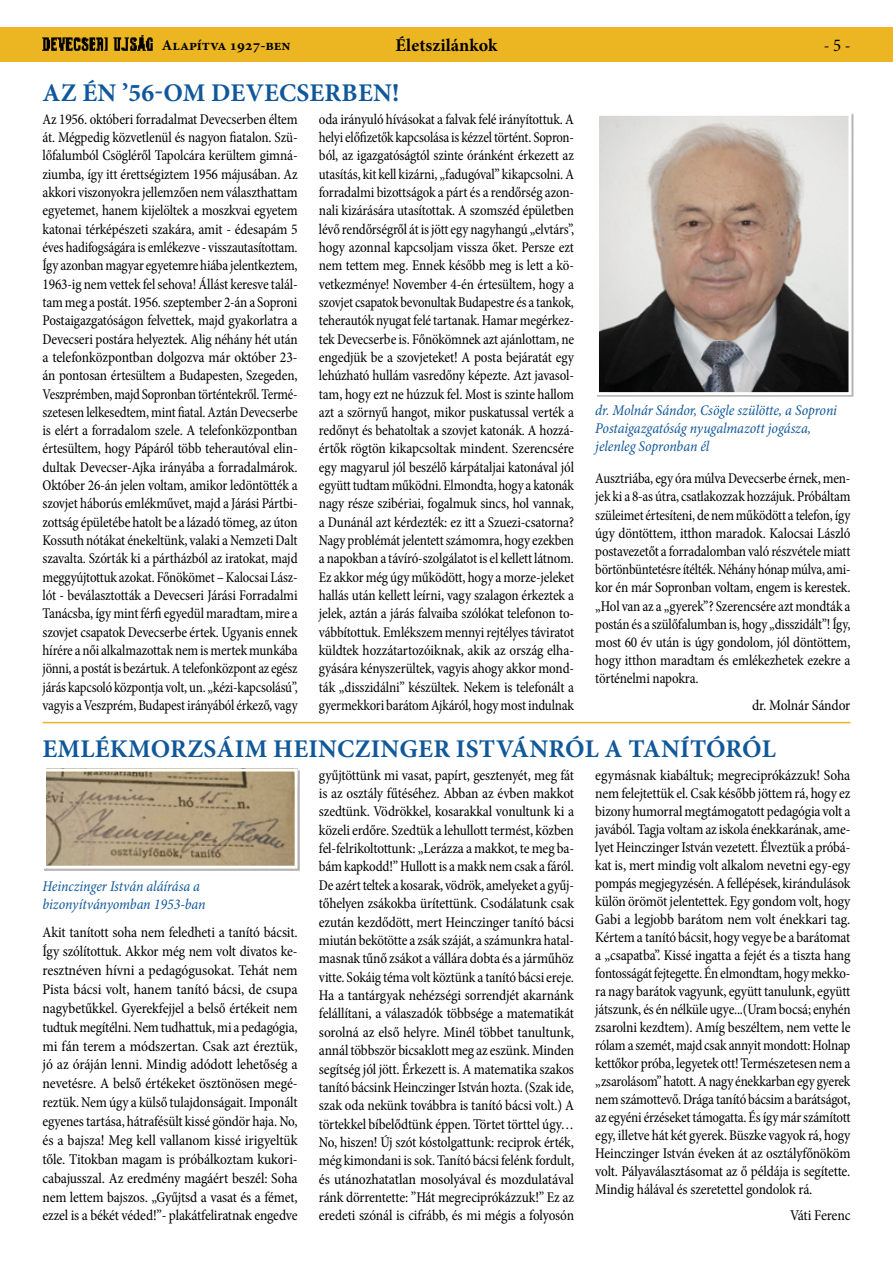
<style>
.page{position:relative;width:893px;height:1263px;background:#fff}
.page>*{position:absolute;margin:0;border:0;box-sizing:border-box;transform-origin:0 0}
.t1{font:700 25.5px "Minion Pro";letter-spacing:.01em;color:#10589a}
.t2{font:700 25.5px "Minion Pro";letter-spacing:.04em;color:#10589a}
.t3{font:700 18px "Minion Pro";color:#000}
.t4{font:condensed 18px "Minion Pro";color:#000}
.t5{font:condensed 15px/18.3px "Minion Pro";letter-spacing:-.015em;color:#000;text-align:justify;scale:.96 1}
.t6{font:condensed 15px/18.3px "Minion Pro";letter-spacing:-.015em;color:#000;text-align:justify}
.t7{font:condensed 15px/18.1px "Minion Pro";letter-spacing:-.015em;color:#000;text-align:justify;scale:.95 1}
.t8{font:italic condensed 15px/18px "Minion Pro";letter-spacing:-.005em;color:#10589a}
.t9{font:700 15px "Minion Pro";letter-spacing:-.01em;color:#000}
</style>
<div class="page">
<div style="left:0;top:28px;width:893px;height:34px;background:#ecb622"></div>
<img style="left:43px;top:35px;width:110px;height:16px">
<hr style="left:43px;top:722px;width:807px;height:1px;background:#ecb622">
<svg style="left:597px;top:113px;width:256px;height:284px;background:#a69c95"></svg>
<img style="left:47px;top:772px;width:247px;height:93px">
<div style="left:43px;top:768px;width:255px;height:101px;border:3px solid #fff"></div>
<p class="t9" style="left:162px;top:34px;width:130px">ALAPÍTVA 1927-BEN</p>
<p class="t3" style="left:396px;top:33px;width:104px">ÉLETSZILÁNKOK</p>
<p class="t4" style="left:824px;top:33px;width:28px">- 5 -</p>
<h1 class="t2" style="left:43px;top:75px;width:358px">AZ ÉN ’56-OM DEVECSERBEN!</h1>
<p class="t5" style="left:43px;top:110px;width:267px">Az 1956. októberi forradalmat Devecserben éltem át. Mégpedig közvetlenül és nagyon fiatalon. Szü&shy;lőfalumból Csögléről Tapolcára kerültem gimná&shy;ziumba, így itt érettségiztem 1956 májusában. Az akkori viszonyokra jellemzően nem választhattam egyetemet, hanem kijelöltek a moszkvai egyetem katonai térképészeti szakára, amit - édesapám 5 éves hadifogságára is emlékezve - visszautasítottam.<br>Így azonban magyar egyetemre hiába jelentkeztem, 1963-ig nem vettek fel sehova! Állást keresve talál&shy;tam meg a postát. 1956. szeptember 2-án a Soproni Postaigazgatóságon felvettek, majd gyakorlatra a Devecseri postára helyeztek. Alig néhány hét után a telefonközpontban dolgozva már október 23- án pontosan értesültem a Budapesten, Szegeden, Veszprémben, majd Sopronban történtekről. Termé&shy;szetesen lelkesedtem, mint fiatal. Aztán Devecserbe is elért a forradalom szele. A telefonközpontban értesültem, hogy Pápáról több teherautóval elin&shy;dultak Devecser-Ajka irányába a forradalmárok.<br>Október 26-án jelen voltam, amikor ledöntötték a szovjet háborús emlékművet, majd a Járási Pártbi&shy;zottság épületébe hatolt be a lázadó tömeg, az úton Kossuth nótákat énekeltünk, valaki a Nemzeti Dalt szavalta. Szórták ki a pártházból az iratokat, majd meggyújtottuk azokat. Főnökömet – Kalocsai Lász&shy;lót - beválasztották a Devecseri Járási Forradalmi Tanácsba, így mint férfi egyedül maradtam, mire a szovjet csapatok Devecserbe értek. Ugyanis ennek hírére a női alkalmazottak nem is mertek munkába jönni, a postát is bezártuk. A telefonközpont az egész járás kapcsoló központja volt, un. „kézi-kapcsolású”, vagyis a Veszprém, Budapest irányából érkező, vagy</p>
<p class="t5" style="left:319px;top:110px;width:267px">oda irányuló hívásokat a falvak felé irányítottuk. A helyi előfizetők kapcsolása is kézzel történt. Sopron&shy;ból, az igazgatóságtól szinte óránként érkezett az utasítás, kit kell kizárni, „fadugóval” kikapcsolni. A forradalmi bizottságok a párt és a rendőrség azon&shy;nali kizárására utasítottak. A szomszéd épületben lévő rendőrségről át is jött egy nagyhangú „elvtárs”, hogy azonnal kapcsoljam vissza őket. Persze ezt nem tettem meg. Ennek később meg is lett a kö&shy;vetkezménye! November 4-én értesültem, hogy a szovjet csapatok bevonultak Budapestre és a tankok, teherautók nyugat felé tartanak. Hamar megérkez&shy;tek Devecserbe is. Főnökömnek azt ajánlottam, ne engedjük be a szovjeteket! A posta bejáratát egy lehúzható hullám vasredőny képezte. Azt javasol&shy;tam, hogy ezt ne húzzuk fel. Most is szinte hallom azt a szörnyű hangot, mikor puskatussal verték a redőnyt és behatoltak a szovjet katonák. A hozzá&shy;értők rögtön kikapcsoltak mindent. Szerencsére egy magyarul jól beszélő kárpátaljai katonával jól együtt tudtam működni. Elmondta, hogy a katonák nagy része szibériai, fogalmuk sincs, hol vannak, a Dunánál azt kérdezték: ez itt a Szuezi-csatorna?<br>Nagy problémát jelentett számomra, hogy ezekben a napokban a távíró-szolgálatot is el kellett látnom.<br>Ez akkor még úgy működött, hogy a morze-jeleket hallás után kellett leírni, vagy szalagon érkeztek a jelek, aztán a járás falvaiba szólókat telefonon to&shy;vábbítottuk. Emlékszem mennyi rejtélyes táviratot küldtek hozzátartozóiknak, akik az ország elha&shy;gyására kényszerültek, vagyis ahogy akkor mond&shy;ták „disszidálni” készültek. Nekem is telefonált a gyermekkori barátom Ajkáról, hogy most indulnak</p>
<p class="t8" style="left:595px;top:401px;width:243px">dr. Molnár Sándor, Csögle szülötte, a Soproni<br>Postaigazgatóság nyugalmazott jogásza, jelenleg Sopronban él</p>
<p class="t7" style="left:595px;top:470px;width:270px">Ausztriába, egy óra múlva Devecserbe érnek, men&shy;jek ki a 8-as útra, csatlakozzak hozzájuk. Próbáltam szüleimet értesíteni, de nem működött a telefon, így úgy döntöttem, itthon maradok. Kalocsai László postavezetőt a forradalomban való részvétele miatt börtönbüntetésre ítélték. Néhány hónap múlva, ami&shy;kor én már Sopronban voltam, engem is kerestek. „Hol van az a „gyerek”? Szerencsére azt mondták a postán és a szülőfalumban is, hogy „disszidált”! Így, most 60 év után is úgy gondolom, jól döntöttem, hogy itthon maradtam és emlékezhetek ezekre a történelmi napokra.</p>
<p class="t6" style="left:752px;top:696px;width:100px">dr. Molnár Sándor</p>
<h1 class="t1" style="left:43px;top:731px;width:636px">EMLÉKMORZSÁIM HEINCZINGER ISTVÁNRÓL A TANÍTÓRÓL</h1>
<p class="t8" style="left:43px;top:877px;width:165px">Heinczinger István aláírása a bizonyítványomban 1953-ban</p>
<p class="t6" style="left:43px;top:923px;width:257px;line-height:18.9px">Akit tanított soha nem feledheti a tanító bácsit.<br>Így szólítottuk. Akkor még nem volt divatos ke&shy;resztnéven hívni a pedagógusokat. Tehát nem Pista bácsi volt, hanem tanító bácsi, de csupa nagybetűkkel. Gyerekfejjel a belső értékeit nem tudtuk megítélni. Nem tudhattuk, mi a pedagógia, mi fán terem a módszertan. Csak azt éreztük, jó az óráján lenni. Mindig adódott lehetőség a nevetésre. A belső értékeket ösztönösen megé&shy;reztük. Nem úgy a külső tulajdonságait. Imponált egyenes tartása, hátrafésült kissé göndör haja. No, és a bajsza! Meg kell vallanom kissé irigyeltük tőle. Titokban magam is próbálkoztam kukori&shy;cabajusszal. Az eredmény magáért beszél: Soha nem lettem bajszos. „Gyűjtsd a vasat és a fémet, ezzel is a békét véded!”- plakátfeliratnak engedve</p>
<p class="t6" style="left:319px;top:766px;width:257px">gyűjtöttünk mi vasat, papírt, gesztenyét, meg fát is az osztály fűtéséhez. Abban az évben makkot szedtünk. Vödrökkel, kosarakkal vonultunk ki a közeli erdőre. Szedtük a lehullott termést, közben fel-felrikoltottunk: „Lerázza a makkot, te meg ba&shy;bám kapkodd!” Hullott is a makk nem csak a fáról.<br>De azért teltek a kosarak, vödrök, amelyeket a gyűj&shy;tőhelyen zsákokba ürítettünk. Csodálatunk csak ezután kezdődött, mert Heinczinger tanító bácsi miután bekötötte a zsák száját, a számunkra hatal&shy;masnak tűnő zsákot a vállára dobta és a járműhöz vitte. Sokáig téma volt köztünk a tanító bácsi ereje.<br>Ha a tantárgyak nehézségi sorrendjét akarnánk felállítani, a válaszadók többsége a matematikát sorolná az első helyre. Minél többet tanultunk, annál többször bicsaklott meg az eszünk. Minden segítség jól jött. Érkezett is. A matematika szakos tanító bácsink Heinczinger István hozta. (Szak ide, szak oda nekünk továbbra is tanító bácsi volt.) A törtekkel bíbelődtünk éppen. Törtet törttel úgy… No, hiszen! Új szót kóstolgattunk: reciprok érték, még kimondani is sok. Tanító bácsi felénk fordult, és utánozhatatlan mosolyával és mozdulatával ránk dörrentette: ”Hát megreciprókázzuk!” Ez az eredeti szónál is cifrább, és mi mégis a folyosón</p>
<p class="t6" style="left:595px;top:766px;width:257px">egymásnak kiabáltuk; megreciprókázzuk! Soha nem felejtettük el. Csak később jöttem rá, hogy ez bizony humorral megtámogatott pedagógia volt a javából. Tagja voltam az iskola énekkarának, ame&shy;lyet Heinczinger István vezetett. Élveztük a próbá&shy;kat is, mert mindig volt alkalom nevetni egy-egy pompás megjegyzésén. A fellépések, kirándulások külön örömöt jelentettek. Egy gondom volt, hogy Gabi a legjobb barátom nem volt énekkari tag.<br>Kértem a tanító bácsit, hogy vegye be a barátomat a „csapatba”. Kissé ingatta a fejét és a tiszta hang fontosságát fejtegette. Én elmondtam, hogy mekko&shy;ra nagy barátok vagyunk, együtt tanulunk, együtt játszunk, és én nélküle ugye...(Uram bocsá; enyhén zsarolni kezdtem). Amíg beszéltem, nem vette le rólam a szemét, majd csak annyit mondott: Holnap kettőkor próba, legyetek ott! Természetesen nem a „zsarolásom” hatott. A nagy énekkarban egy gyerek nem számottevő. Drága tanító bácsim a barátságot, az egyéni érzéseket támogatta. És így már számított egy, illetve hát két gyerek. Büszke vagyok rá, hogy Heinczinger István éveken át az osztályfőnököm volt. Pályaválasztásomat az ő példája is segítette.<br>Mindig hálával és szeretettel gondolok rá.</p>
<p class="t6" style="left:790px;top:1207px;width:62px">Váti Ferenc</p>
</div>
